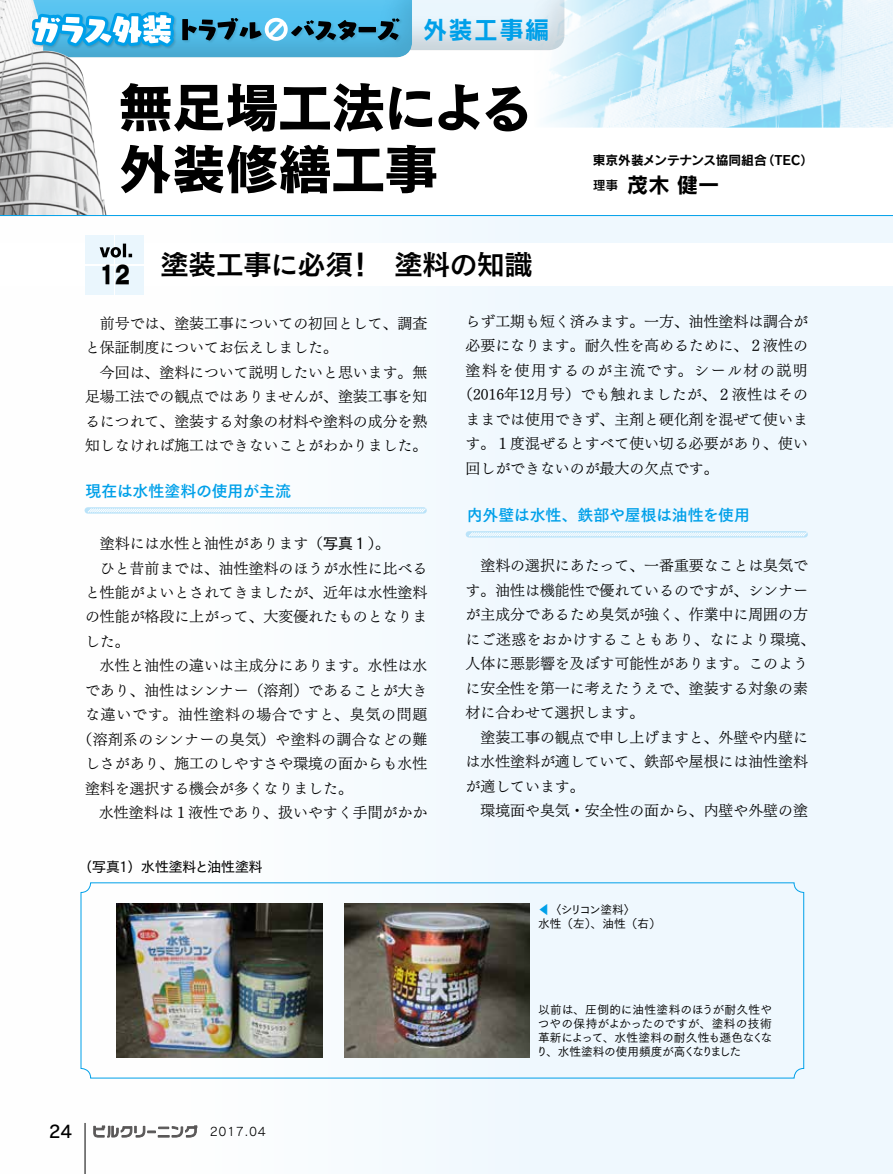
<style>
.page{position:relative;width:893px;height:1174px;background:#fff}
.page>*{position:absolute;margin:0;border:0;box-sizing:border-box;transform-origin:0 0}
.t1{font:53.1px/61.7px "New Cezanne Pro B";color:#000}
.t2{font:27.6px "New Cezanne Pro DB";color:#000}
.t3{font:24.45px "Rodin Pro B";letter-spacing:.04em;color:#00a0e9}
.t4{font:24.45px "New Cezanne Pro EB";color:#000;scale:.8 1}
.t5{font:21.3px "Rodin Pro B";color:#000}
.t6{font:16.95px "Rodin Pro DB";color:#000}
.t7{font:15.9px "Tsuku Go Pro B";color:#00a0e9}
.t8{font:14.85px/24.5px "Tsuku Min Pro LB";color:#000}
.t9{font:14.85px "Tsuku Min Pro LB";letter-spacing:.02em;color:#000}
.t10{font:14.85px "Tsuku Min Pro LB";letter-spacing:.025em;color:#000}
.t11{font:14.85px "Tsuku Min Pro LB";letter-spacing:.055em;color:#000}
.t12{font:14.85px "Tsuku Min Pro LB";letter-spacing:.105em;color:#000}
.t13{font:13.8px "New Cezanne Pro M";color:#000}
.t14{font:12.75px "Rodin Pro B";letter-spacing:-.02em;color:#000}
.t15{font:11.7px/13.8px "Tsuku Go Pro M";letter-spacing:-.01em;color:#000;text-align:justify}
.t16{font:11.7px/13.8px "Tsuku Go Pro M";letter-spacing:-.05em;color:#000}
.t17{font:11.7px "Rodin Pro M";letter-spacing:.05em;color:#000}
.s1{font-family:"Rodin Pro DB";font-size:12.75px}
.s2{font-family:"New Cezanne Pro M"}
.s3{color:#00a0e9}
</style>
<div class="page">
<div style="left:0;top:0;width:893px;height:1174px;background:linear-gradient(to right,#fefefe,#ebf6fe)"></div>
<div style="left:0;top:0;width:893px;height:216px;background:#fff"></div>
<img style="left:564px;top:0;width:328px;height:128px">
<hr style="left:0;top:215px;width:893px;height:1px;background:#00a0e9">
<div style="left:0;top:243px;width:893px;height:43px;background:#fff"></div>
<svg style="left:93px;top:1125px;width:104px;height:12px"></svg>
<hr style="left:85px;top:1123px;width:1px;height:51px;background:#000">
<hr style="left:892px;top:0;width:1px;height:1174px;background:#eff8fe">
<div style="left:85px;top:235px;width:28px;height:28px;background:#eaf6fd"></div>
<div style="left:116px;top:235px;width:28px;height:28px;background:#eaf6fd"></div>
<div style="left:85px;top:266px;width:28px;height:28px;background:#eaf6fd"></div>
<div style="left:116px;top:266px;width:28px;height:28px;background:#eaf6fd"></div>
<svg style="left:87px;top:507px;width:340px;height:6px"></svg>
<svg style="left:0;top:0;width:564px;height:258px"></svg>
<div style="left:81px;top:882px;width:723px;height:196px;border:1px solid #00a0e9;border-radius:10px"></div>
<img style="left:117px;top:904px;width:206px;height:153px">
<img style="left:344px;top:904px;width:185px;height:153px">
<svg style="left:468px;top:531px;width:340px;height:6px"></svg>
<h3 class="t3" style="left:423px;top:13px;width:154px">外装工事編　</h3>
<h1 class="t1" style="left:119px;top:72px;width:416px">無足場工法による外装修繕工事</h1>
<p class="t14" style="left:593px;top:152px;width:222px">東京外装メンテナンス協同組合（ＴＥＣ）</p>
<h3 class="t5" style="left:593px;top:171px;width:128px"><span class="s1">理事</span> 茂木 健一</h3>
<h3 class="t4" style="left:100px;top:253px;width:40px">12</h3>
<h2 class="t2" style="left:161px;top:240px;width:373px">塗装工事に必須！　塗料の知識</h2>
<p class="t8" style="left:85px;top:309px;width:344px">　前号では、塗装工事についての初回として、調査と保証制度についてお伝えしました。<br>　今回は、塗料について説明したいと思います。無足場工法での観点ではありませんが、塗装工事を知るにつれて、塗装する対象の材料や塗料の成分を熟知しなければ施工はできないことがわかりました。</p>
<p class="t7" style="left:86px;top:477px;width:207px">現在は水性塗料の使用が主流</p>
<p class="t8" style="left:85px;top:529px;width:307px">　塗料には水性と油性があります（<span class="s2">写真１</span>）。</p>
<p class="t8" style="left:85px;top:554px;width:344px">　ひと昔前までは、油性塗料のほうが水性に比べる</p>
<p class="t8" style="left:85px;top:578px;width:344px">と性能がよいとされてきましたが、近年は水性塗料</p>
<p class="t8" style="left:85px;top:602px;width:344px">の性能が格段に上がって、大変優れたものとなりま</p>
<p class="t8" style="left:85px;top:627px;width:46px">した。</p>
<p class="t8" style="left:85px;top:651px;width:344px">　水性と油性の違いは主成分にあります。水性は水</p>
<p class="t8" style="left:85px;top:676px;width:344px">であり、油性はシンナー（溶剤）であることが大き</p>
<p class="t11" style="left:85px;top:701px;width:344px">な違いです。油性塗料の場合ですと、臭気の問題</p>
<p class="t10" style="left:78px;top:725px;width:351px">（溶剤系のシンナーの臭気）や塗料の調合などの難</p>
<p class="t8" style="left:85px;top:749px;width:344px">しさがあり、施工のしやすさや環境の面からも水性</p>
<p class="t8" style="left:85px;top:774px;width:269px">塗料を選択する機会が多くなりました。</p>
<p class="t8" style="left:99px;top:798px;width:330px">水性塗料は１液性であり、扱いやすく手間がかか</p>
<p class="t13" style="left:78px;top:855px;width:186px">（写真１）水性塗料と油性塗料</p>
<p class="t6" style="left:49px;top:1120px;width:25px">24</p>
<p class="t17" style="left:210px;top:1123px;width:57px">2017.04</p>
<p class="t8" style="left:466px;top:307px;width:344px">らず工期も短く済みます。一方、油性塗料は調合が</p>
<p class="t8" style="left:466px;top:331px;width:344px">必要になります。耐久性を高めるために、２液性の</p>
<p class="t12" style="left:466px;top:357px;width:344px">塗料を使用するのが主流です。シール材の説明</p>
<p class="t9" style="left:458px;top:381px;width:351px">（2016年12月号）でも触れましたが、２液性はその</p>
<p class="t8" style="left:466px;top:405px;width:344px">ままでは使用できず、主剤と硬化剤を混ぜて使いま</p>
<p class="t8" style="left:466px;top:429px;width:344px">す。１度混ぜるとすべて使い切る必要があり、使い</p>
<p class="t8" style="left:466px;top:454px;width:254px">回しができないのが最大の欠点です。</p>
<p class="t7" style="left:467px;top:501px;width:285px">内外壁は水性、鉄部や屋根は油性を使用</p>
<p class="t8" style="left:466px;top:551px;width:351px">　塗料の選択にあたって、一番重要なことは臭気です。油性は機能性で優れているのですが、シンナーが主成分であるため臭気が強く、作業中に周囲の方にご迷惑をおかけすることもあり、なにより環境、人体に悪影響を及ぼす可能性があります。このように安全性を第一に考えたうえで、塗装する対象の素材に合わせて選択します。<br>　塗装工事の観点で申し上げますと、外壁や内壁には水性塗料が適していて、鉄部や屋根には油性塗料が適しています。<br>　環境面や臭気・安全性の面から、内壁や外壁の塗</p>
<p class="t16" style="left:538px;top:901px;width:124px"><span class="s3">◀</span>〈シリコン塗料〉<br>水性（左）、油性（右）</p>
<p class="t15" style="left:536px;top:1001px;width:238px">以前は、圧倒的に油性塗料のほうが耐久性やつやの保持がよかったのですが、塗料の技術革新によって、水性塗料の耐久性も遜色なくなり、水性塗料の使用頻度が高くなりました</p>
</div>
